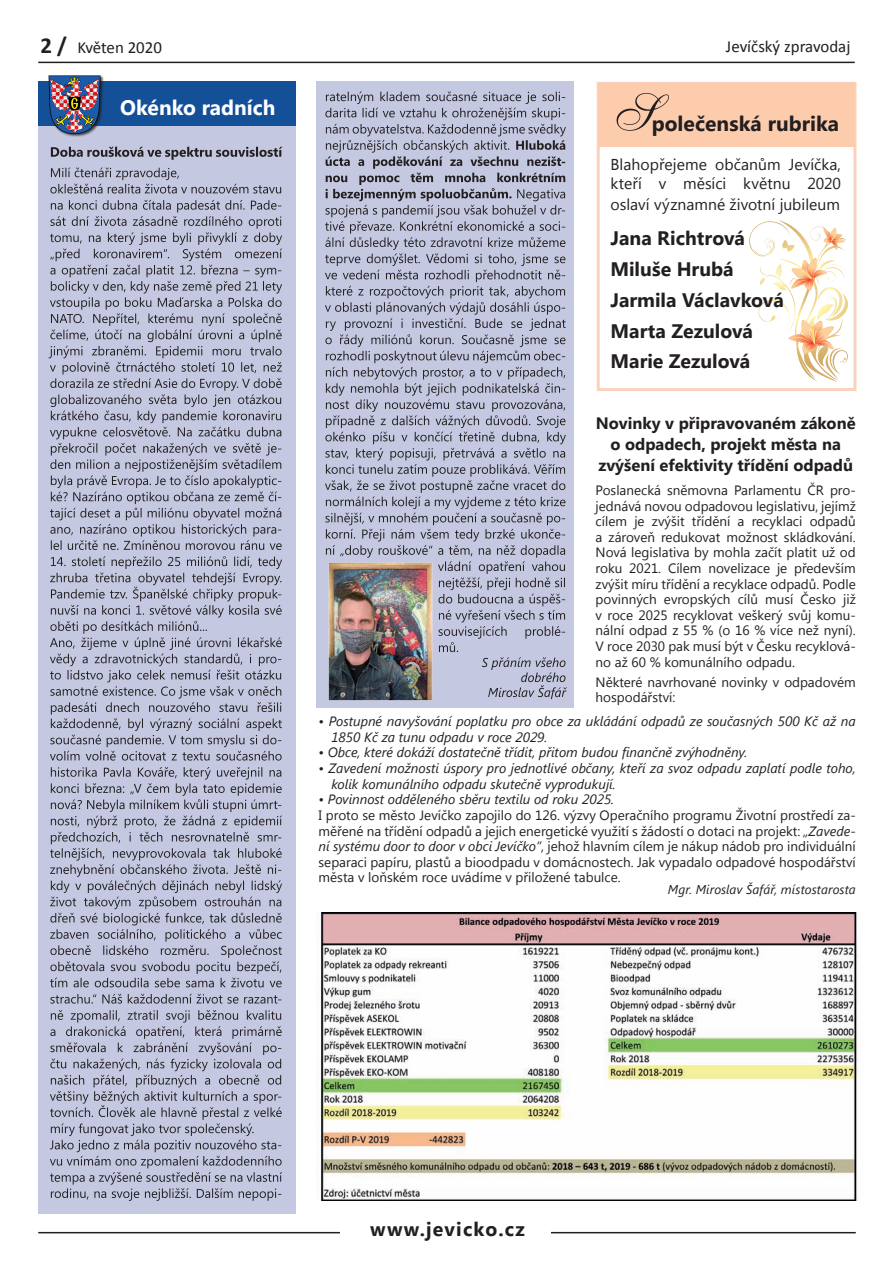
<style>
.page{position:relative;width:893px;height:1263px;background:#fff}
.page>*{position:absolute;margin:0;border:0;box-sizing:border-box;transform-origin:0 0}
.t1{font:51px "English 111 Vivace BT";color:#231f20}
.t2{font:700 21px "Segoe UI";color:#231f20}
.t3{font:700 21px "Segoe UI";letter-spacing:-.005em;color:#fff}
.t4{font:700 19.5px/30.9px "Segoe UI";color:#231f20}
.t5{font:700 19.5px "Segoe UI";letter-spacing:.06em;color:#231f20}
.t6{font:16.95px "Calibri";color:#231f20}
.t7{font:700 16.5px/21px "Segoe UI";color:#231f20;text-align:center}
.t8{font:15.75px/18.9px "Segoe UI";color:#231f20}
.t9{font:13.5px/15.6px "Segoe UI";color:#231f20;text-align:justify}
.t10{font:italic 13.5px/15.6px "Segoe UI";color:#231f20}
.t11{font:italic 12.75px "Segoe UI";letter-spacing:.005em;color:#231f20}
.s1{font-weight:700;font-size:22.95px}
.s2{font-style:italic}
</style>
<div class="page">
<hr style="left:38px;top:1232px;width:818px;height:1px;background:#231f20">
<div style="left:340px;top:1225px;width:211px;height:28px;background:#fff"></div>
<hr style="left:38px;top:62px;width:817px;height:1px;background:#231f20">
<div style="left:316px;top:82px;width:258px;height:626px;background:#c4c8e1"></div>
<svg style="left:749px;top:220px;width:99px;height:162px"></svg>
<div style="left:38px;top:82px;width:258px;height:1132px;background:#c4c8e1"></div>
<div style="left:38px;top:82px;width:258px;height:44px;background:#145098"></div>
<div style="left:48px;top:75px;width:56px;height:62px;background:#231f20;opacity:.75"></div>
<img style="left:49px;top:75px;width:52px;height:59px">
<div style="left:598px;top:83px;width:257px;height:64px;background:#fcccad"></div>
<img style="left:316px;top:912px;width:542px;height:288px">
<svg style="left:50px;top:1010px;width:232px;height:191px"></svg>
<svg style="left:50px;top:994px;width:231px;height:9px"></svg>
<svg style="left:50px;top:767px;width:232px;height:220px"></svg>
<svg style="left:50px;top:556px;width:232px;height:204px"></svg>
<svg style="left:49px;top:200px;width:233px;height:350px"></svg>
<svg style="left:50px;top:168px;width:231px;height:25px"></svg>
<svg style="left:51px;top:147px;width:231px;height:13px"></svg>
<svg style="left:325px;top:91px;width:242px;height:608px"></svg>
<p class="t6" style="left:40px;top:37px;width:123px"><span class="s1">2 /</span> Květen 2020</p>
<p class="t6" style="left:726px;top:36px;width:126px">Jevíčský zpravodaj</p>
<h2 class="t3" style="left:120px;top:92px;width:157px">Okénko radních</h2>
<h1 class="t1" style="left:612px;top:82px;width:42px">S</h1>
<h2 class="t2" style="left:652px;top:108px;width:189px">polečenská rubrika</h2>
<p class="t8" style="left:611px;top:154px;width:232px">Blahopřejeme občanům Jevíčka, kteří v měsíci květnu 2020</p>
<p class="t8" style="left:611px;top:194px;width:231px">oslaví významné životní jubileum</p>
<h3 class="t4" style="left:611px;top:222px;width:175px">Jana Richtrová<br>Miluše Hrubá<br>Jarmila Václavková<br>Marta Zezulová<br>Marie Zezulová</h3>
<p class="t7" style="left:596px;top:412px;width:261px">Novinky v připravovaném zákoně o odpadech, projekt města na zvýšení efektivity třídění odpadů</p>
<p class="t9" style="left:596px;top:482px;width:262px">Poslanecká sněmovna Parlamentu ČR pro&shy;jednává novou odpadovou legislativu, jejímž cílem je zvýšit třídění a recyklaci odpadů a zároveň redukovat možnost skládkování.<br>Nová legislativa by mohla začít platit už od roku 2021. Cílem novelizace je především zvýšit míru třídění a recyklace odpadů. Podle povinných evropských cílů musí Česko již v roce 2025 recyklovat veškerý svůj komu&shy;nální odpad z 55 % (o 16 % více než nyní).<br>V roce 2030 pak musí být v Česku recyklová&shy;no až 60 % komunálního odpadu.</p>
<p class="t9" style="left:596px;top:673px;width:262px">Některé navrhované novinky v odpadovém hospodářství:</p>
<p class="t10" style="left:331px;top:713px;width:526px;text-indent:-13px">• Postupné navyšování poplatku pro obce za ukládání odpadů ze současných 500 Kč až na<br>1850 Kč za tunu odpadu v roce 2029.</p>
<p class="t10" style="left:319px;top:744px;width:430px">• Obce, které dokáží dostatečně třídit, přitom budou finančně zvýhodněny.</p>
<p class="t10" style="left:331px;top:760px;width:526px;text-indent:-13px">• Zavedení možnosti úspory pro jednotlivé občany, kteří za svoz odpadu zaplatí podle toho, kolik komunálního odpadu skutečně vyprodukují.</p>
<p class="t10" style="left:319px;top:791px;width:297px">• Povinnost odděleného sběru textilu od roku 2025.</p>
<p class="t9" style="left:319px;top:807px;width:539px">I proto se město Jevíčko zapojilo do 126. výzvy Operačního programu Životní prostředí za&shy;měřené na třídění odpadů a jejich energetické využití s žádostí o dotaci na projekt: <span class="s2">„Zavede&shy;ní systému door to door v obci Jevíčko“</span>, jehož hlavním cílem je nákup nádob pro individuální separaci papíru, plastů a bioodpadu v domácnostech. Jak vypadalo odpadové hospodářství města v loňském roce uvádíme v přiložené tabulce.</p>
<p class="t11" style="left:668px;top:880px;width:189px">Mgr. Miroslav Šafář, místostarosta</p>
<h3 class="t5" style="left:370px;top:1215px;width:156px">www.jevicko.cz</h3>
</div>
